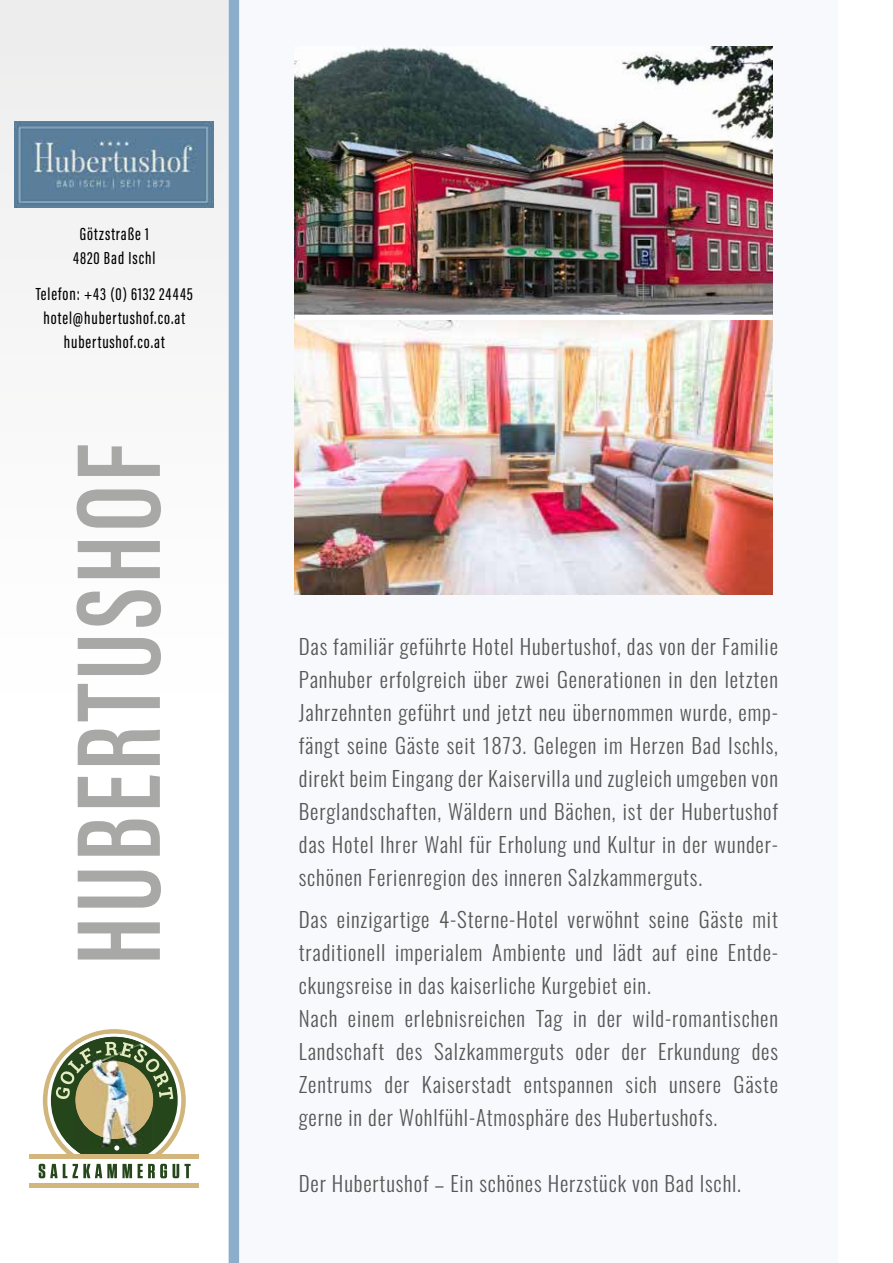
<style>
.page{position:relative;width:893px;height:1263px;background:#fff}
.page>*{position:absolute;margin:0;border:0;box-sizing:border-box;transform-origin:0 0}
.t1{font:600 123px "Acumin Pro Extra Cond";letter-spacing:.03em;color:#a8a8a7}
.t2{font:300 21px/33px "Oswald";letter-spacing:.04em;color:#575756;text-align:justify}
.t3{font:500 18px/24px "Acumin Pro Extra Cond";letter-spacing:.05em;color:#000;text-align:center}
</style>
<div class="page">
<div style="left:239px;top:0;width:599px;height:1263px;background:#f7f9fc"></div>
<div style="left:1px;top:0;width:227px;height:1261px;background:linear-gradient(to right,#fafafa,#fafafa)"></div>
<div style="left:229px;top:0;width:10px;height:1263px;background:#8daecb"></div>
<svg style="left:39px;top:1164px;width:152px;height:14px"></svg>
<hr style="left:29px;top:1154px;width:170px;height:4px;background:#d2b67d">
<div style="left:29px;top:1183px;width:170px;height:5px;background:#d2b67d"></div>
<svg style="left:43px;top:1029px;width:143px;height:125px"></svg>
<img style="left:294px;top:47px;width:479px;height:547px">
<div style="left:294px;top:315px;width:479px;height:5px;background:#fff"></div>
<img style="left:15px;top:121px;width:199px;height:86px">
<p class="t3" style="left:73px;top:222px;width:84px">Götzstraße 1<br>4820 Bad Ischl</p>
<p class="t3" style="left:36px;top:282px;width:159px">Telefon: +43 (0) 6132 24445 hotel@hubertushof.co.at hubertushof.co.at</p>
<h1 class="t1" style="left:43px;top:965px;width:523px;rotate:-90deg">HUBERTUSHOF</h1>
<p class="t2" style="left:299px;top:628px;width:481px">Das familiär geführte Hotel Hubertushof, das von der Familie Panhuber erfolgreich über zwei Generationen in den letzten Jahrzehnten geführt und jetzt neu übernommen wurde, emp&shy;fängt seine Gäste seit 1873. Gelegen im Herzen Bad Ischls, direkt beim Eingang der Kaiservilla und zugleich umgeben von Berglandschaften, Wäldern und Bächen, ist der Hubertushof das Hotel Ihrer Wahl für Erholung und Kultur in der wunder&shy;schönen Ferienregion des inneren Salzkammerguts.</p>
<p class="t2" style="left:299px;top:901px;width:481px;text-align:left">Das einzigartige 4-Sterne-Hotel verwöhnt seine Gäste mit traditionell imperialem Ambiente und lädt auf eine Entde&shy;ckungsreise in das kaiserliche Kurgebiet ein.<br>Nach einem erlebnisreichen Tag in der wild-romantischen Landschaft des Salzkammerguts oder der Erkundung des Zentrums der Kaiserstadt entspannen sich unsere Gäste gerne in der Wohlfühl-Atmosphäre des Hubertushofs.</p>
<p class="t2" style="left:299px;top:1165px;width:444px">Der Hubertushof – Ein schönes Herzstück von Bad Ischl.</p>
</div>
